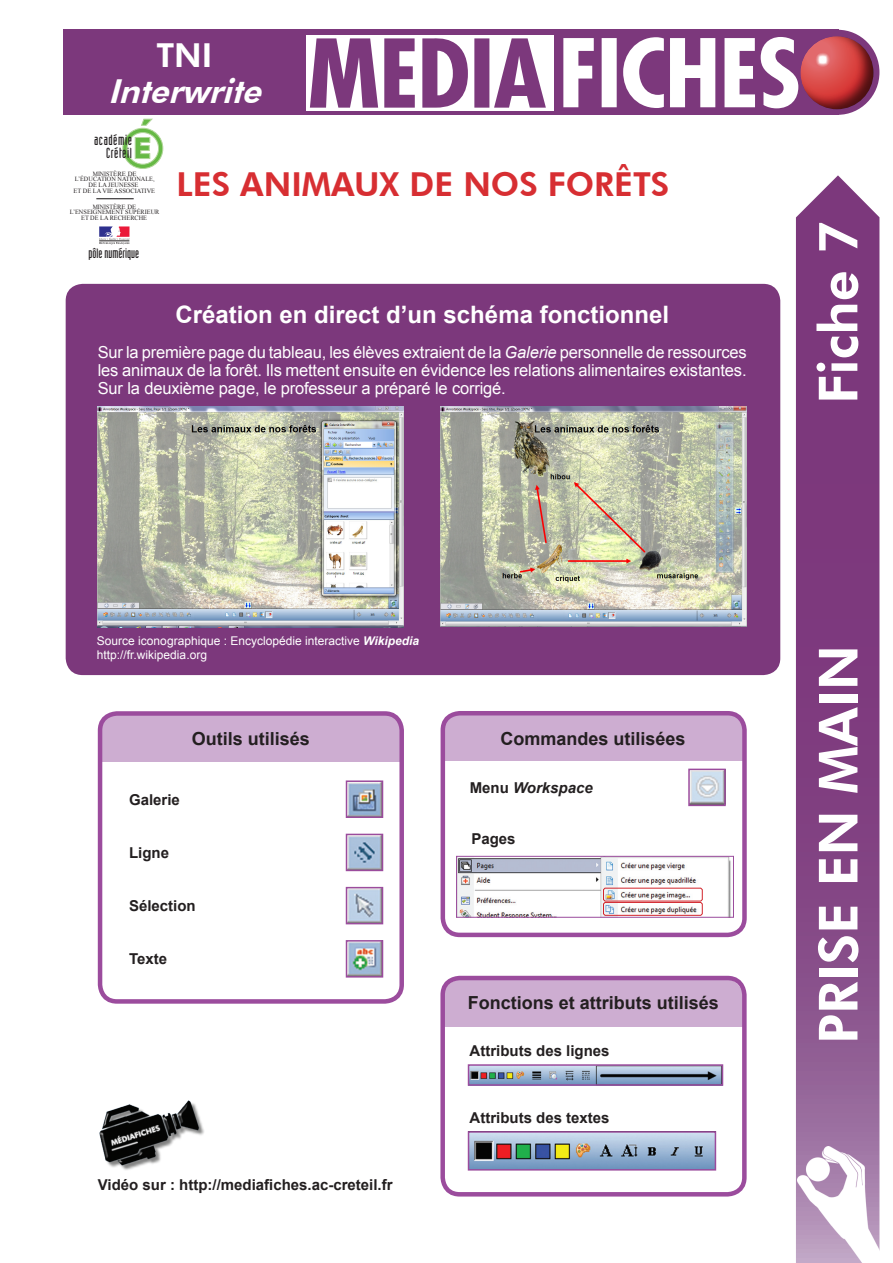
<style>
.page{position:relative;width:893px;height:1263px;background:#fff}
.page>*{position:absolute;margin:0;border:0;box-sizing:border-box;transform-origin:0 0}
.TNI_marque{font:800 54px "Futura BT";color:#fff}
.TITRE_fiche{font:800 33px "Futura BT";color:#d72e32}
.TNI_marque-2{font:italic 800 33px "Futura BT";color:#fff}
.TNI_marque-3{font:800 33px "Futura BT";color:#fff}
.Texte_introductif_TI{font:700 24px "Arial";color:#fff}
.titre_outils_utilisé{font:700 18px "Arial";color:#231f20}
.Texte_introductif{font:16.5px/18px "Arial";letter-spacing:-.01em;color:#fff;text-align:justify}
.outils_utilisés{font:700 15px "Arial";color:#231f20}
.outils_utilisés-2{font:italic 700 15px "Arial";color:#231f20}
.t1{font:14.4px/12.8px "Industria Solid";letter-spacing:.04em;color:#231f20;text-align:right}
.t2{font:13.5px "Industria Solid";color:#231f20}
.t3{font:12px "Arial";color:#fff}
.t4{font:6.45px "Times New Roman";color:#231f20}
.t5{font:6.45px "Times New Roman";color:#231f20;scale:.93 1}
.s1{font-style:italic}
.s2{font-weight:700;font-style:italic}
.s3{font-style:normal}
</style>
<div class="page">
<svg style="left:796px;top:175px;width:83px;height:1088px;background:#844685"></svg>
<div style="left:301px;top:30px;width:537px;height:85px;background:#7c387c"></div>
<div style="left:796px;top:30px;width:83px;height:85px;background:#7c387c;border-radius:50%"></div>
<div style="left:306px;top:35px;width:248px;height:75px;background:#fff"></div>
<svg style="left:310px;top:38px;width:236px;height:70px"></svg>
<svg style="left:563px;top:37px;width:235px;height:71px"></svg>
<div style="left:799px;top:35px;width:75px;height:76px;background:#231f20;opacity:.75"></div>
<svg style="left:816px;top:53px;width:13px;height:14px"></svg>
<div style="left:815px;top:52px;width:15px;height:15px;border:2px solid #fff;border-radius:50%"></div>
<div style="left:64px;top:30px;width:241px;height:85px;background:#7c387c"></div>
<img style="left:797px;top:1146px;width:83px;height:117px">
<svg style="left:122px;top:118px;width:42px;height:51px"></svg>
<svg style="left:99px;top:226px;width:31px;height:18px"></svg>
<hr style="left:96px;top:198px;width:38px;height:1px;background:#231f20">
<div style="left:66px;top:284px;width:714px;height:391px;background:#7c387c;border-radius:17px"></div>
<img style="left:441px;top:407px;width:306px;height:219px">
<img style="left:98px;top:407px;width:306px;height:220px">
<img style="left:99px;top:1100px;width:105px;height:70px">
<div style="left:443px;top:978px;width:301px;height:49px;background:#cdadd1;border-radius:22px"></div>
<div style="left:443px;top:1003px;width:300px;height:24px;background:#cdadd1"></div>
<div style="left:440px;top:976px;width:307px;height:220px;border:4px solid #9b4c9d;border-radius:17px"></div>
<div style="left:443px;top:712px;width:301px;height:49px;background:#cdadd1;border-radius:22px"></div>
<div style="left:444px;top:737px;width:300px;height:24px;background:#cdadd1"></div>
<div style="left:441px;top:711px;width:306px;height:226px;border:4px solid #9b4c9d;border-radius:17px"></div>
<div style="left:100px;top:712px;width:302px;height:49px;background:#cdadd1;border-radius:22px"></div>
<div style="left:101px;top:738px;width:300px;height:23px;background:#cdadd1"></div>
<div style="left:98px;top:711px;width:306px;height:293px;border:4px solid #9b4c9d;border-radius:17px"></div>
<img style="left:349px;top:783px;width:31px;height:32px">
<div style="left:346px;top:780px;width:37px;height:38px;border:2px solid #9b4c9d"></div>
<img style="left:691px;top:772px;width:32px;height:31px">
<div style="left:688px;top:769px;width:38px;height:37px;border:2px solid #9b4c9d"></div>
<img style="left:349px;top:837px;width:31px;height:31px">
<div style="left:346px;top:834px;width:37px;height:37px;border:2px solid #9b4c9d"></div>
<img style="left:349px;top:890px;width:31px;height:31px">
<div style="left:346px;top:887px;width:37px;height:37px;border:2px solid #9b4c9d"></div>
<img style="left:349px;top:943px;width:31px;height:31px">
<div style="left:346px;top:940px;width:37px;height:37px;border:2px solid #9b4c9d"></div>
<img style="left:471px;top:1067px;width:249px;height:16px">
<div style="left:468px;top:1064px;width:255px;height:22px;border:2px solid #9b4c9d"></div>
<img style="left:471px;top:1134px;width:242px;height:33px">
<div style="left:468px;top:1131px;width:248px;height:39px;border:2px solid #9b4c9d"></div>
<img style="left:458px;top:858px;width:273px;height:57px">
<div style="left:456px;top:856px;width:278px;height:61px;border:1px solid #9b4c9d"></div>
<svg style="left:603px;top:887px;width:100px;height:29px"></svg>
<p class="TNI_marque-3" style="left:156px;top:35px;width:57px">TNI</p>
<p class="TNI_marque-2" style="left:108px;top:71px;width:164px">Interwrite</p>
<p class="t1" style="left:94px;top:134px;width:39px">académie<br>Créteil</p>
<p class="t5" style="left:93px;top:169px;width:49px">MINISTÈRE DE</p>
<p class="t5" style="left:93px;top:202px;width:48px">MINISTÈRE DE</p>
<p class="t4" style="left:75px;top:175px;width:81px">L’ÉDUCATION NATIONALE,</p>
<p class="t4" style="left:70px;top:208px;width:91px">L’ENSEIGNEMENT SUPÉRIEUR</p>
<p class="t4" style="left:89px;top:180px;width:51px">DE LA JEUNESSE</p>
<p class="t4" style="left:81px;top:214px;width:67px">ET DE LA RECHERCHE</p>
<p class="t4" style="left:74px;top:186px;width:83px">ET DE LA VIE ASSOCIATIVE</p>
<p class="t2" style="left:89px;top:246px;width:52px">pôle numérique</p>
<p class="TITRE_fiche" style="left:177px;top:164px;width:494px">LES ANIMAUX DE NOS FORÊTS</p>
<p class="Texte_introductif_TI" style="left:176px;top:298px;width:495px">Création en direct d’un schéma fonctionnel</p>
<p class="Texte_introductif" style="left:98px;top:343px;width:650px">Sur la première page du tableau, les élèves extraient de la <span class="s1">Galerie</span> personnelle de ressources les animaux de la forêt. Ils mettent ensuite en évidence les relations alimentaires existantes.<br>Sur la deuxième page, le professeur a préparé le corrigé.</p>
<p class="TNI_marque" style="left:805px;top:404px;width:185px;rotate:-90deg">Fiche 7</p>
<p class="t3" style="left:97px;top:632px;width:324px">Source iconographique : Encyclopédie interactive <span class="s2">Wikipedia</span></p>
<p class="t3" style="left:97px;top:647px;width:112px">http://fr.wikipedia.org</p>
<p class="titre_outils_utilisé" style="left:192px;top:727px;width:120px">Outils utilisés</p>
<p class="titre_outils_utilisé" style="left:500px;top:726px;width:187px">Commandes utilisées</p>
<p class="outils_utilisés" style="left:129px;top:789px;width:52px">Galerie</p>
<p class="outils_utilisés" style="left:129px;top:843px;width:42px">Ligne</p>
<p class="outils_utilisés-2" style="left:470px;top:777px;width:125px"><span class="s3">Menu</span> Workspace</p>
<p class="outils_utilisés" style="left:471px;top:829px;width:46px">Pages</p>
<p class="outils_utilisés" style="left:129px;top:896px;width:68px">Sélection</p>
<p class="outils_utilisés" style="left:129px;top:949px;width:40px">Texte</p>
<p class="outils_utilisés" style="left:98px;top:1174px;width:296px">Vidéo sur : http://mediafiches.ac-creteil.fr</p>
<p class="titre_outils_utilisé" style="left:468px;top:990px;width:253px">Fonctions et attributs utilisés</p>
<p class="outils_utilisés" style="left:469px;top:1041px;width:142px">Attributs des lignes</p>
<p class="outils_utilisés" style="left:469px;top:1107px;width:142px">Attributs des textes</p>
<p class="TNI_marque" style="left:805px;top:1044px;width:400px;rotate:-90deg">PRISE EN MAIN</p>
</div>
